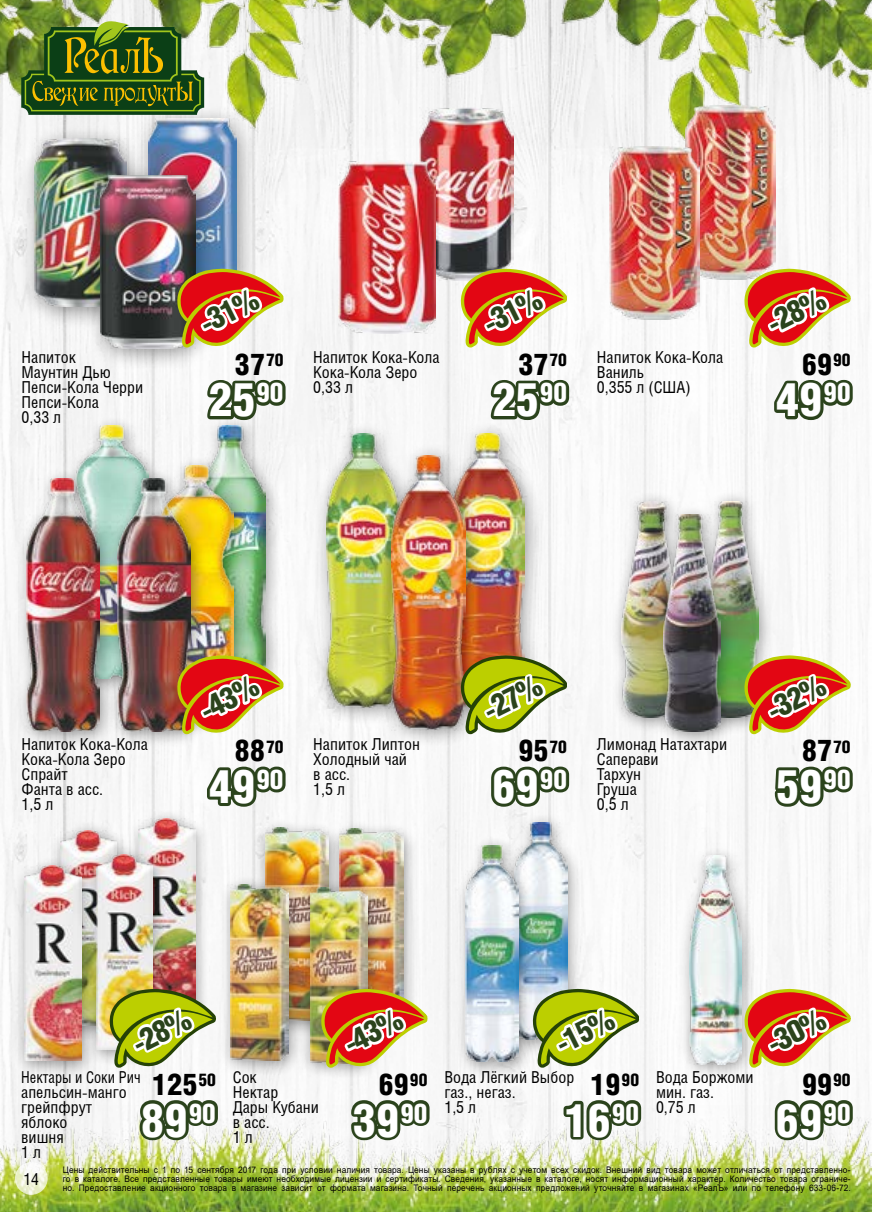
<style>
.page{position:relative;width:872px;height:1212px;background:#fff}
.page>*{position:absolute;margin:0;border:0;box-sizing:border-box;transform-origin:0 0}
.t1{font:900 46.5px "Helios Cond";color:#fff}
.t2{font:900 30.6px "Helios Cond";color:#2b431c}
.t3{font:900 30px "Helios Cond";color:#000}
.t4{font:900 27.15px "Helios Cond";color:#fff}
.t5{font:16.5px/15px "Helios Cond";color:#000}
.t6{font:16.5px/15px "Helios Cond";color:#000;scale:.9 1}
.t7{font:9px/9px "Arial";letter-spacing:.015em;color:#000;text-align:justify;scale:.93 1}
</style>
<div class="page">
<img style="left:0;top:148px;width:871px;height:957px">
<img style="left:0;top:1105px;width:872px;height:107px">
<img style="left:0;top:0;width:872px;height:148px">
<svg style="left:15px;top:1162px;width:33px;height:33px"></svg>
<img style="left:685px;top:106px;width:90px;height:173px">
<div style="left:677px;top:846px;width:80px;height:235px;background:#000;opacity:.4"></div>
<img style="left:690px;top:855px;width:51px;height:210px">
<div style="left:502px;top:811px;width:81px;height:246px;background:#000;opacity:.4"></div>
<img style="left:514px;top:823px;width:53px;height:166px">
<div style="left:455px;top:835px;width:79px;height:244px;background:#000;opacity:.4"></div>
<img style="left:466px;top:846px;width:52px;height:216px">
<div style="left:253px;top:817px;width:91px;height:221px;background:#000;opacity:.4"></div>
<img style="left:265px;top:827px;width:62px;height:49px">
<div style="left:327px;top:819px;width:92px;height:222px;background:#000;opacity:.4"></div>
<img style="left:340px;top:829px;width:63px;height:160px">
<div style="left:218px;top:874px;width:86px;height:204px;background:#000;opacity:.4"></div>
<img style="left:230px;top:885px;width:58px;height:176px">
<div style="left:298px;top:876px;width:85px;height:204px;background:#000;opacity:.4"></div>
<img style="left:310px;top:887px;width:58px;height:177px">
<div style="left:48px;top:819px;width:84px;height:224px;background:#000;opacity:.4"></div>
<img style="left:60px;top:830px;width:56px;height:25px">
<div style="left:127px;top:808px;width:84px;height:223px;background:#000;opacity:.4"></div>
<img style="left:139px;top:819px;width:56px;height:170px">
<div style="left:13px;top:855px;width:84px;height:223px;background:#000;opacity:.4"></div>
<img style="left:25px;top:866px;width:56px;height:195px">
<div style="left:84px;top:843px;width:84px;height:224px;background:#000;opacity:.4"></div>
<img style="left:97px;top:854px;width:56px;height:195px">
<div style="left:609px;top:491px;width:87px;height:243px;background:#000;opacity:.4"></div>
<img style="left:621px;top:501px;width:59px;height:216px">
<div style="left:690px;top:490px;width:84px;height:244px;background:#000;opacity:.4"></div>
<img style="left:702px;top:501px;width:56px;height:216px">
<div style="left:653px;top:505px;width:84px;height:243px;background:#000;opacity:.4"></div>
<img style="left:663px;top:515px;width:57px;height:216px">
<div style="left:313px;top:422px;width:106px;height:304px;background:#000;opacity:.4"></div>
<img style="left:326px;top:434px;width:74px;height:275px">
<div style="left:437px;top:422px;width:107px;height:304px;background:#000;opacity:.4"></div>
<img style="left:451px;top:434px;width:73px;height:221px">
<div style="left:379px;top:443px;width:106px;height:305px;background:#000;opacity:.4"></div>
<img style="left:392px;top:455px;width:74px;height:275px">
<div style="left:183px;top:415px;width:99px;height:282px;background:#000;opacity:.4"></div>
<img style="left:194px;top:426px;width:72px;height:229px">
<div style="left:65px;top:416px;width:101px;height:281px;background:#000;opacity:.4"></div>
<img style="left:76px;top:426px;width:73px;height:42px">
<div style="left:149px;top:456px;width:101px;height:281px;background:#000;opacity:.4"></div>
<img style="left:160px;top:466px;width:73px;height:189px">
<img style="left:609px;top:146px;width:90px;height:174px">
<div style="left:133px;top:105px;width:125px;height:205px;background:#000;opacity:.4"></div>
<img style="left:148px;top:119px;width:88px;height:150px">
<div style="left:16px;top:468px;width:100px;height:281px;background:#000;opacity:.4"></div>
<img style="left:27px;top:478px;width:73px;height:253px">
<div style="left:107px;top:468px;width:101px;height:281px;background:#000;opacity:.4"></div>
<img style="left:118px;top:478px;width:73px;height:253px">
<img style="left:419px;top:107px;width:94px;height:174px">
<div style="left:19px;top:125px;width:129px;height:205px;background:#000;opacity:.4"></div>
<img style="left:34px;top:139px;width:93px;height:168px">
<div style="left:86px;top:162px;width:132px;height:210px;background:#000;opacity:.4"></div>
<img style="left:101px;top:175px;width:95px;height:174px">
<img style="left:338px;top:161px;width:98px;height:173px">
<svg style="left:771px;top:368px;width:84px;height:55px"></svg>
<svg style="left:772px;top:761px;width:83px;height:49px"></svg>
<svg style="left:488px;top:374px;width:84px;height:49px"></svg>
<svg style="left:204px;top:374px;width:84px;height:49px"></svg>
<svg style="left:771px;top:1094px;width:84px;height:49px"></svg>
<svg style="left:560px;top:1094px;width:84px;height:49px"></svg>
<svg style="left:348px;top:1094px;width:84px;height:49px"></svg>
<svg style="left:137px;top:1094px;width:84px;height:49px"></svg>
<svg style="left:744px;top:269px;width:106px;height:79px"></svg>
<svg style="left:744px;top:655px;width:106px;height:79px"></svg>
<svg style="left:461px;top:269px;width:106px;height:79px"></svg>
<svg style="left:177px;top:269px;width:106px;height:79px"></svg>
<svg style="left:744px;top:989px;width:106px;height:79px"></svg>
<svg style="left:533px;top:989px;width:106px;height:79px"></svg>
<svg style="left:321px;top:989px;width:106px;height:79px"></svg>
<svg style="left:110px;top:989px;width:106px;height:79px"></svg>
<svg style="left:488px;top:761px;width:84px;height:49px"></svg>
<svg style="left:204px;top:755px;width:84px;height:55px"></svg>
<svg style="left:461px;top:655px;width:106px;height:79px"></svg>
<svg style="left:177px;top:655px;width:106px;height:79px"></svg>
<svg style="left:21px;top:70px;width:183px;height:45px"></svg>
<svg style="left:25px;top:21px;width:176px;height:90px;background:#4f6e27"></svg>
<h3 class="t5" style="left:22px;top:350px;width:123px">Напиток<br>Маунтин Дью<br>Пепси-Кола Черри<br>Пепси-Кола<br>0,33 л</h3>
<h2 class="t2" style="left:194px;top:309px;width:63px;rotate:-26deg">-31%</h2>
<h2 class="t2" style="left:477px;top:309px;width:63px;rotate:-26deg">-31%</h2>
<h2 class="t2" style="left:761px;top:309px;width:63px;rotate:-26deg">-28%</h2>
<h3 class="t3" style="left:235px;top:347px;width:50px">37<sup>70</sup></h3>
<h1 class="t1" style="left:209px;top:373px;width:76px">25<sup>90</sup></h1>
<h3 class="t5" style="left:313px;top:350px;width:128px">Напиток Кока-Кола<br>Кока-Кола Зеро<br>0,33 л</h3>
<h3 class="t3" style="left:518px;top:347px;width:50px">37<sup>70</sup></h3>
<h1 class="t1" style="left:492px;top:373px;width:76px">25<sup>90</sup></h1>
<h3 class="t5" style="left:597px;top:350px;width:128px">Напиток Кока-Кола<br>Ваниль<br>0,355 л (США)</h3>
<h3 class="t3" style="left:802px;top:347px;width:50px">69<sup>90</sup></h3>
<h1 class="t1" style="left:776px;top:373px;width:76px">49<sup>90</sup></h1>
<h3 class="t5" style="left:22px;top:736px;width:128px">Напиток Кока-Кола<br>Кока-Кола Зеро<br>Спрайт<br>Фанта в асс.<br>1,5 л</h3>
<h2 class="t2" style="left:194px;top:695px;width:63px;rotate:-26deg">-43%</h2>
<h2 class="t2" style="left:477px;top:695px;width:63px;rotate:-26deg">-27%</h2>
<h3 class="t3" style="left:518px;top:733px;width:50px">95<sup>70</sup></h3>
<h3 class="t3" style="left:235px;top:733px;width:50px">88<sup>70</sup></h3>
<h3 class="t5" style="left:313px;top:736px;width:108px">Напиток Липтон<br>Холодный чай<br>в асс.<br>1,5 л</h3>
<h1 class="t1" style="left:209px;top:760px;width:76px">49<sup>90</sup></h1>
<h3 class="t4" style="left:540px;top:764px;width:29px">90</h3>
<h1 class="t1" style="left:492px;top:760px;width:48px">69</h1>
<h3 class="t5" style="left:597px;top:736px;width:132px">Лимонад Натахтари<br>Саперави<br>Тархун<br>Груша</h3>
<h3 class="t5" style="left:597px;top:796px;width:33px">0,5 л</h3>
<h2 class="t2" style="left:761px;top:695px;width:63px;rotate:-26deg">-32%</h2>
<h3 class="t3" style="left:802px;top:733px;width:50px">87<sup>70</sup></h3>
<h1 class="t1" style="left:776px;top:760px;width:76px">59<sup>90</sup></h1>
<h2 class="t2" style="left:126px;top:1029px;width:63px;rotate:-26deg">-28%</h2>
<h2 class="t2" style="left:338px;top:1029px;width:63px;rotate:-26deg">-43%</h2>
<h2 class="t2" style="left:549px;top:1029px;width:63px;rotate:-26deg">-15%</h2>
<h2 class="t2" style="left:761px;top:1029px;width:63px;rotate:-26deg">-30%</h2>
<h3 class="t6" style="left:21px;top:1070px;width:134px">Нектары и Соки Рич апельсин-манго грейпфрут яблоко<br>вишня<br>1 л</h3>
<h3 class="t5" style="left:233px;top:1070px;width:88px">Сок<br>Нектар<br>Дары Кубани в асс.<br>1 л</h3>
<h3 class="t5" style="left:444px;top:1070px;width:131px">Вода Лёгкий Выбор газ., негаз.<br>1,5 л</h3>
<h3 class="t5" style="left:656px;top:1070px;width:99px">Вода Боржоми мин. газ.<br>0,75 л</h3>
<h3 class="t3" style="left:152px;top:1067px;width:65px">125<sup>50</sup></h3>
<h3 class="t3" style="left:379px;top:1067px;width:50px">69<sup>90</sup></h3>
<h3 class="t3" style="left:590px;top:1067px;width:50px">19<sup>90</sup></h3>
<h1 class="t1" style="left:141px;top:1093px;width:76px">89<sup>90</sup></h1>
<h1 class="t1" style="left:353px;top:1093px;width:76px">39<sup>90</sup></h1>
<h1 class="t1" style="left:564px;top:1093px;width:76px">16<sup>90</sup></h1>
<h3 class="t3" style="left:802px;top:1067px;width:50px">99<sup>90</sup></h3>
<h1 class="t1" style="left:776px;top:1093px;width:76px">69<sup>90</sup></h1>
<h3 class="t5" style="left:23px;top:1171px;width:17px">14</h3>
<p class="t7" style="left:63px;top:1165px;width:848px">Цены действительны с 1 по 15 сентября 2017 года при условии наличия товара. Цены указаны в рублях с учетом всех скидок. Внешний вид товара может отличаться от представленно&shy;го в каталоге. Все представленные товары имеют необходимые лицензии и сертификаты. Сведения, указанные в каталоге, носят информационный характер. Количество товара ограниче&shy;но. Предоставление акционного товара в магазине зависит от формата магазина. Точный перечень акционных предложений уточняйте в магазинах «РеалЪ» или по телефону 633-06-72.</p>
</div>
